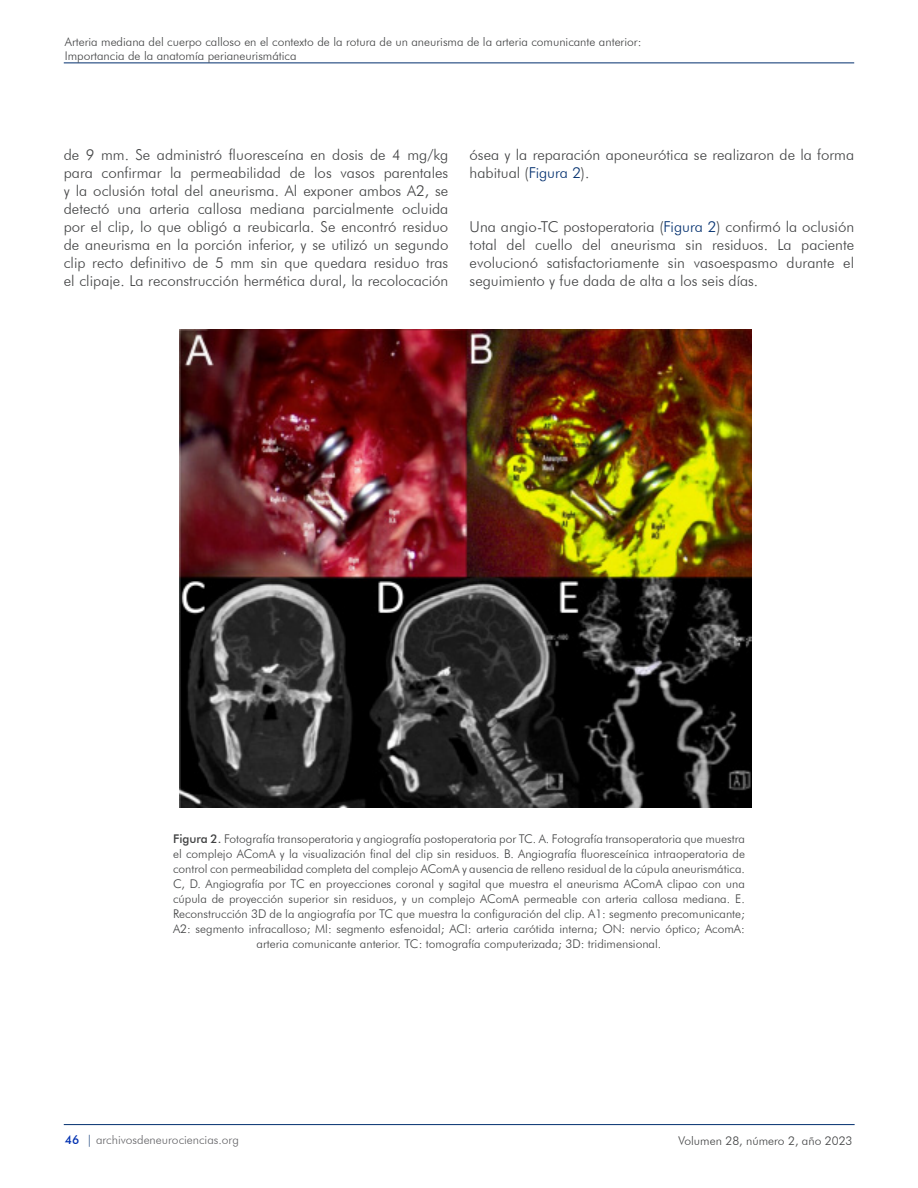
<style>
.page{position:relative;width:918px;height:1188px;background:#fff}
.page>*{position:absolute;margin:0;border:0;box-sizing:border-box;transform-origin:0 0}
.Texto{font:300 15px/18px "Futura BT";color:#414243;text-align:justify}
.Texto-2{font:300 12px/15px "Futura BT";color:#414243}
.t1{font:300 12px "Futura BT";color:#636366}
.s1{color:#022f6e}
.s2{font-weight:500}
.s3{font-weight:500;color:#0030b0}
</style>
<div class="page">
<hr style="left:64px;top:63px;width:790px;height:1px;background:#022f6e">
<hr style="left:64px;top:1124px;width:791px;height:1px;background:#022f6e">
<img style="left:179px;top:329px;width:572px;height:479px">
<p class="Texto-2" style="left:65px;top:34px;width:578px;line-height:14.4px">Arteria mediana del cuerpo calloso en el contexto de la rotura de un aneurisma de la arteria comunicante anterior:<br>Importancia de la anatomía perianeurismática</p>
<p class="Texto" style="left:64px;top:146px;width:386px">de 9 mm. Se administró fluoresceína en dosis de 4 mg/kg para confirmar la permeabilidad de los vasos parentales y la oclusión total del aneurisma. Al exponer ambos A2, se detectó una arteria callosa mediana parcialmente ocluida por el clip, lo que obligó a reubicarla. Se encontró residuo de aneurisma en la porción inferior, y se utilizó un segundo clip recto definitivo de 5 mm sin que quedara residuo tras el clipaje. La reconstrucción hermética dural, la recolocación</p>
<p class="Texto" style="left:470px;top:146px;width:386px">ósea y la reparación aponeurótica se realizaron de la forma habitual (<span class="s1">Figura 2</span>).</p>
<p class="Texto" style="left:470px;top:218px;width:386px">Una angio-TC postoperatoria (<span class="s1">Figura 2</span>) confirmó la oclusión total del cuello del aneurisma sin residuos. La paciente evolucionó satisfactoriamente sin vasoespasmo durante el seguimiento y fue dada de alta a los seis días.</p>
<p class="Texto-2" style="left:173px;top:831px;width:573px;text-align:center"><span class="s2">Figura 2.</span> Fotografía transoperatoria y angiografía postoperatoria por TC. A. Fotografía transoperatoria que muestra el complejo AComA y la visualización final del clip sin residuos. B. Angiografía fluoresceínica intraoperatoria de control con permeabilidad completa del complejo AComA y ausencia de relleno residual de la cúpula aneurismática.<br>C, D. Angiografía por TC en proyecciones coronal y sagital que muestra el aneurisma AComA clipao con una cúpula de proyección superior sin residuos, y un complejo AComA permeable con arteria callosa mediana. E.<br>Reconstrucción 3D de la angiografía por TC que muestra la configuración del clip. A1: segmento precomunicante; A2: segmento infracalloso; Ml: segmento esfenoidal; ACI: arteria carótida interna; ON: nervio óptico; AcomA: arteria comunicante anterior. TC: tomografía computerizada; 3D: tridimensional.</p>
<p class="t1" style="left:65px;top:1132px;width:176px"><span class="s3">46</span> <span class="s1">|</span> archivosdeneurociencias.org</p>
<p class="Texto-2" style="left:679px;top:1133px;width:175px">Volumen 28, número 2, año 2023</p>
</div>
